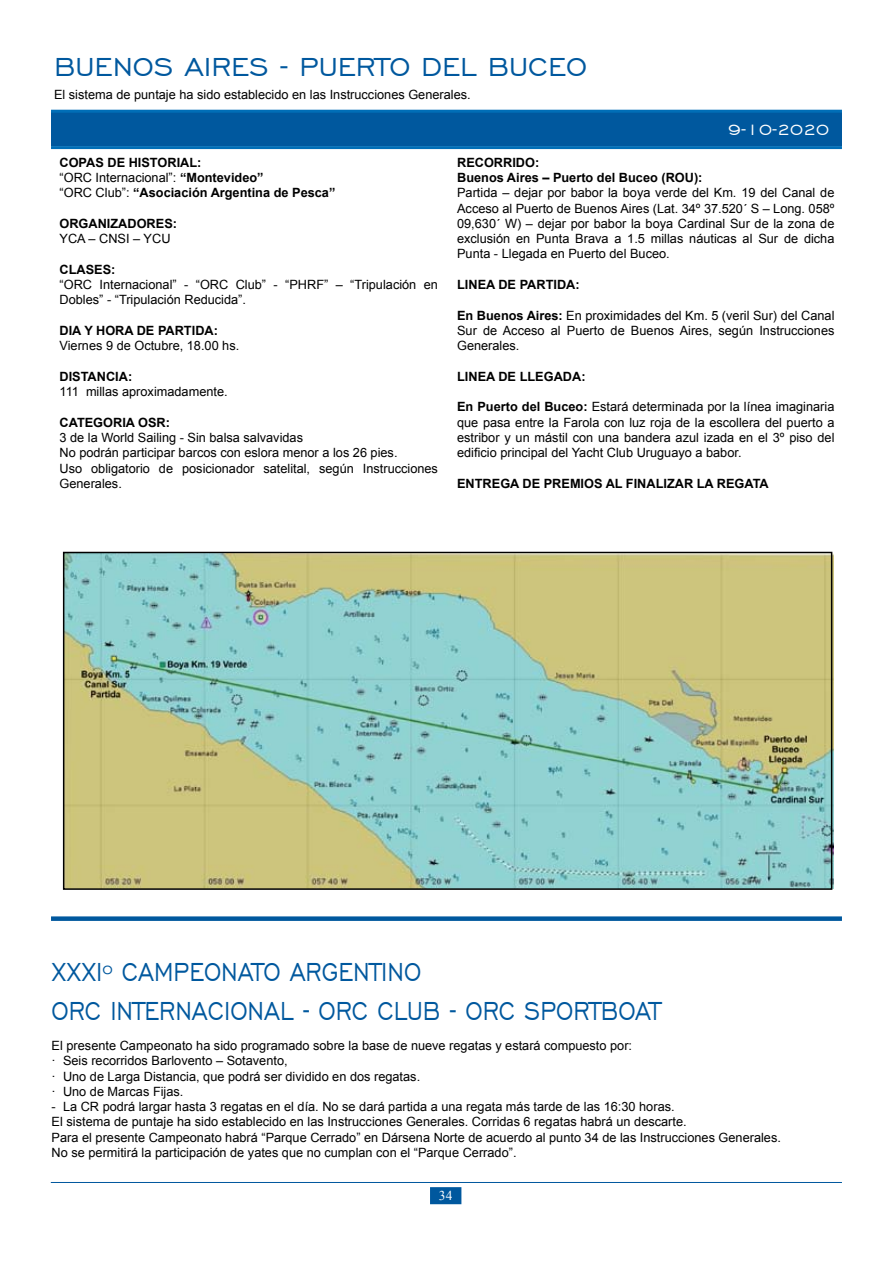
<style>
.page{position:relative;width:893px;height:1263px;background:#fff}
.page>*{position:absolute;margin:0;border:0;box-sizing:border-box;transform-origin:0 0}
.t1{font:33px/39.6px "Engravers Gothic BT";color:#00589e;scale:.82 1}
.t2{font:33px "Engravers Gothic BT";color:#00589e}
.t3{font:19.5px "Engravers Gothic BT";color:#fff}
.t4{font:13.5px "Times New Roman";color:#fff}
.t5{font:12.75px/15.3px "Arial";color:#000}
.t6{font:700 12.75px/15.3px "Arial";color:#000}
.s1{font-weight:400}
.s2{font-weight:700}
</style>
<div class="page">
<div style="left:51px;top:113px;width:791px;height:33px;background:#00589e"></div>
<hr style="left:51px;top:110px;width:791px;height:3px;background:#006eb7">
<img style="left:66px;top:553px;width:767px;height:335px">
<div style="left:63px;top:552px;width:769px;height:338px;border:2px solid #000"></div>
<hr style="left:51px;top:1182px;width:791px;height:1px;background:#00589e">
<div style="left:430px;top:1187px;width:31px;height:17px;background:#00589e"></div>
<hr style="left:51px;top:146px;width:791px;height:3px;background:#006eb7">
<div style="left:51px;top:916px;width:791px;height:5px;background:#00589e"></div>
<h1 class="t2" style="left:54px;top:49px;width:535px">BUENOS AIRES - PUERTO DEL BUCEO</h1>
<p class="t5" style="left:54px;top:87px;width:418px">El sistema de puntaje ha sido establecido en las Instrucciones Generales.</p>
<h2 class="t3" style="left:728px;top:119px;width:103px">9-10-2020</h2>
<p class="t6" style="left:60px;top:155px;width:277px">COPAS DE HISTORIAL:<br><span class="s1">“ORC Internacional”:</span> “Montevideo”<br><span class="s1">“ORC Club”:</span> “Asociación Argentina de Pesca”</p>
<p class="t6" style="left:60px;top:216px;width:119px">ORGANIZADORES:</p>
<p class="t5" style="left:60px;top:231px;width:113px">YCA – CNSI – YCU</p>
<p class="t6" style="left:60px;top:262px;width:57px">CLASES:</p>
<p class="t5" style="left:60px;top:277px;width:380px">“ORC Internacional” - “ORC Club” - “PHRF” – “Tripulación en<br>Dobles” - “Tripulación Reducida”.</p>
<p class="t6" style="left:60px;top:323px;width:160px">DIA Y HORA DE PARTIDA:</p>
<p class="t5" style="left:60px;top:338px;width:181px">Viernes 9 de Octubre, 18.00 hs.</p>
<p class="t6" style="left:60px;top:369px;width:74px">DISTANCIA:</p>
<p class="t5" style="left:60px;top:384px;width:170px">111 millas aproximadamente.</p>
<p class="t6" style="left:60px;top:415px;width:112px">CATEGORIA OSR:</p>
<p class="t5" style="left:60px;top:430px;width:380px">3 de la World Sailing - Sin balsa salvavidas<br>No podrán participar barcos con eslora menor a los 26 pies.<br>Uso obligatorio de posicionador satelital, según Instrucciones Generales.</p>
<p class="t6" style="left:457px;top:155px;width:247px">RECORRIDO:<br>Buenos Aires – Puerto del Buceo (ROU):</p>
<p class="t5" style="left:457px;top:185px;width:379px;text-align:justify">Partida – dejar por babor la boya verde del Km. 19 del Canal de Acceso al Puerto de Buenos Aires (Lat. 34º 37.520´ S – Long. 058º 09,630´ W) – dejar por babor la boya Cardinal Sur de la zona de exclusión en Punta Brava a 1.5 millas náuticas al Sur de dicha Punta - Llegada en Puerto del Buceo.</p>
<p class="t6" style="left:457px;top:277px;width:124px">LINEA DE PARTIDA:</p>
<p class="t5" style="left:457px;top:308px;width:379px;text-align:justify"><span class="s2">En Buenos Aires:</span> En proximidades del Km. 5 (veril Sur) del Canal Sur de Acceso al Puerto de Buenos Aires, según Instrucciones Generales.</p>
<p class="t6" style="left:457px;top:369px;width:130px">LINEA DE LLEGADA:</p>
<p class="t5" style="left:457px;top:399px;width:379px;text-align:justify"><span class="s2">En Puerto del Buceo:</span> Estará determinada por la línea imaginaria que pasa entre la Farola con luz roja de la escollera del puerto a estribor y un mástil con una bandera azul izada en el 3º piso del edificio principal del Yacht Club Uruguayo a babor.</p>
<p class="t6" style="left:457px;top:476px;width:313px">ENTREGA DE PREMIOS AL FINALIZAR LA REGATA</p>
<h1 class="t1" style="left:52px;top:951px;width:744px">XXXIº CAMPEONATO ARGENTINO<br>ORC INTERNACIONAL - ORC CLUB - ORC SPORTBOAT</h1>
<p class="t5" style="left:52px;top:1038px;width:582px">El presente Campeonato ha sido programado sobre la base de nueve regatas y estará compuesto por: · Seis recorridos Barlovento – Sotavento,<br>· Uno de Larga Distancia, que podrá ser dividido en dos regatas.<br>· Uno de Marcas Fijas.</p>
<p class="t5" style="left:52px;top:1099px;width:731px">- La CR podrá largar hasta 3 regatas en el día. No se dará partida a una regata más tarde de las 16:30 horas.<br>El sistema de puntaje ha sido establecido en las Instrucciones Generales. Corridas 6 regatas habrá un descarte.<br>Para el presente Campeonato habrá “Parque Cerrado” en Dársena Norte de acuerdo al punto 34 de las Instrucciones Generales.<br>No se permitirá la participación de yates que no cumplan con el “Parque Cerrado”.</p>
<p class="t4" style="left:439px;top:1187px;width:15px">34</p>
</div>
